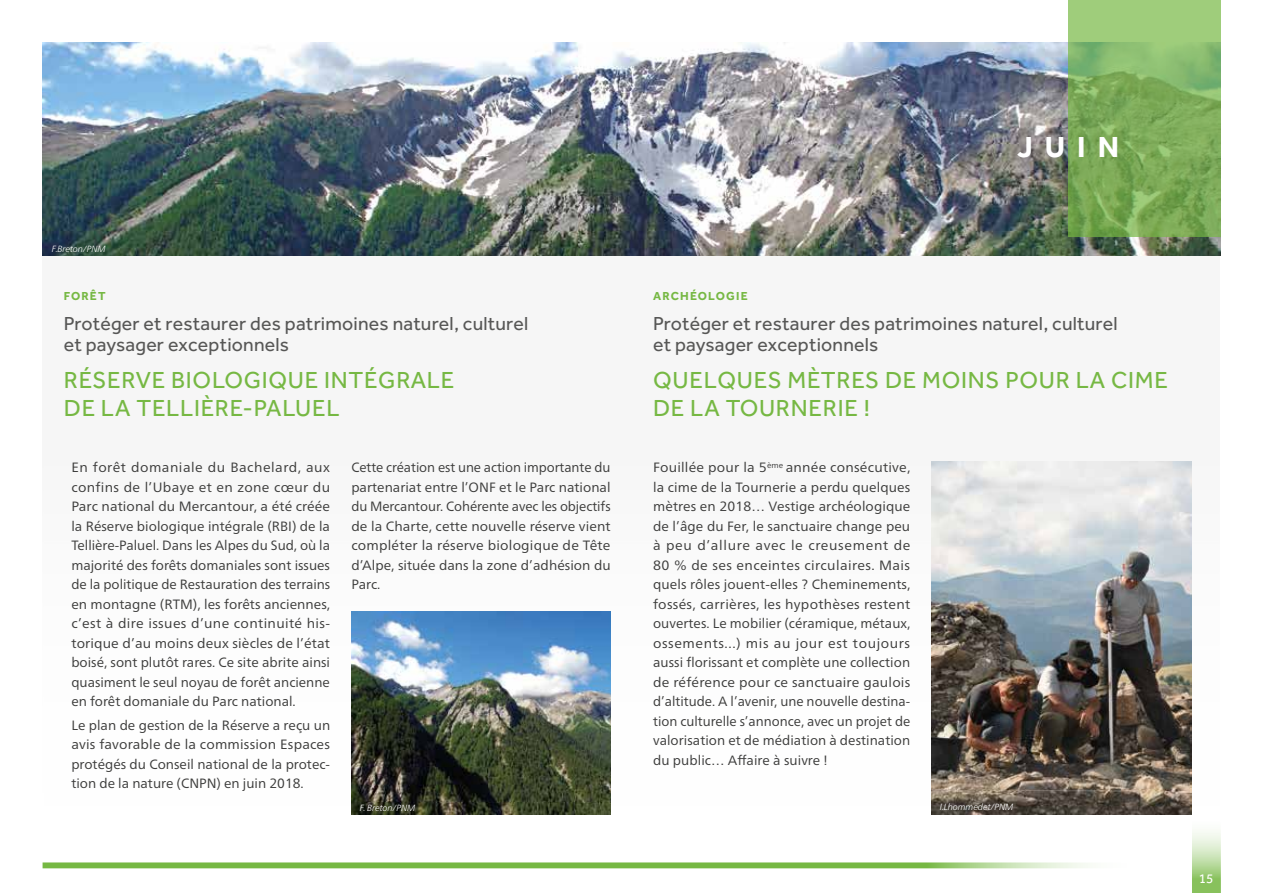
<style>
.page{position:relative;width:1263px;height:893px;background:#fff}
.page>*{position:absolute;margin:0;border:0;box-sizing:border-box;transform-origin:0 0}
.t1{font:700 30px "Effra";color:#fff}
.t2{font:24px/28.5px "Effra";letter-spacing:.03em;color:#76b843}
.t3{font:19.5px/21px "Effra";letter-spacing:.01em;color:#575756}
.t4{font:13.5px/19.5px "Frutiger Neue LTW1 G";color:#3c3c3b;text-align:justify}
.t5{font:13.5px "Effra";color:#fff}
.t6{font:700 12px "Effra";letter-spacing:.1em;color:#76b843}
.t7{font:italic 300 9px "Frutiger Neue LTW1 G";letter-spacing:-.02em;color:#fff}
</style>
<div class="page">
<svg style="left:43px;top:862px;width:1047px;height:6px;background:#8cc361"></svg>
<div style="left:43px;top:43px;width:1177px;height:786px;background:#f6f6f6"></div>
<svg style="left:1192px;top:831px;width:28px;height:62px;background:#bbdba2"></svg>
<img style="left:43px;top:43px;width:1177px;height:213px">
<svg style="left:1068px;top:0;width:153px;height:237px;background:#82b261"></svg>
<img style="left:931px;top:462px;width:261px;height:352px">
<img style="left:351px;top:612px;width:260px;height:202px">
<h1 class="t1" style="left:1017px;top:129px;width:103px">JUIN</h1>
<p class="t7" style="left:52px;top:243px;width:55px">F.Breton/PNM</p>
<p class="t6" style="left:64px;top:289px;width:43px">FORÊT</p>
<h3 class="t3" style="left:64px;top:312px;width:466px">Protéger et restaurer des patrimoines naturel, culturel et paysager exceptionnels</h3>
<h2 class="t2" style="left:64px;top:365px;width:392px">RÉSERVE BIOLOGIQUE INTÉGRALE<br>DE LA TELLIÈRE-PALUEL</h2>
<p class="t6" style="left:653px;top:289px;width:96px">ARCHÉOLOGIE</p>
<h3 class="t3" style="left:653px;top:312px;width:466px">Protéger et restaurer des patrimoines naturel, culturel et paysager exceptionnels</h3>
<h2 class="t2" style="left:653px;top:365px;width:516px">QUELQUES MÈTRES DE MOINS POUR LA CIME<br>DE LA TOURNERIE !</h2>
<p class="t4" style="left:71px;top:458px;width:260px">En forêt domaniale du Bachelard, aux confins de l’Ubaye et en zone cœur du Parc national du Mercantour, a été créée la Réserve biologique intégrale (RBI) de la Tellière-Paluel. Dans les Alpes du Sud, où la majorité des forêts domaniales sont issues de la politique de Restauration des terrains en montagne (RTM), les forêts anciennes, c’est à dire issues d’une continuité his&shy;torique d’au moins deux siècles de l’état boisé, sont plutôt rares. Ce site abrite ainsi quasiment le seul noyau de forêt ancienne en forêt domaniale du Parc national.</p>
<p class="t4" style="left:71px;top:715px;width:260px">Le plan de gestion de la Réserve a reçu un avis favorable de la commission Espaces protégés du Conseil national de la protec&shy;tion de la nature (CNPN) en juin 2018.</p>
<p class="t4" style="left:351px;top:458px;width:261px">Cette création est une action importante du partenariat entre l’ONF et le Parc national du Mercantour. Cohérente avec les objectifs de la Charte, cette nouvelle réserve vient compléter la réserve biologique de Tête d’Alpe, située dans la zone d’adhésion du Parc.</p>
<p class="t4" style="left:653px;top:458px;width:259px">Fouillée pour la 5<sup>ème</sup> année consécutive, la cime de la Tournerie a perdu quelques mètres en 2018… Vestige archéologique de l’âge du Fer, le sanctuaire change peu à peu d’allure avec le creusement de 80 % de ses enceintes circulaires. Mais quels rôles jouent-elles ? Cheminements, fossés, carrières, les hypothèses restent ouvertes. Le mobilier (céramique, métaux, ossements...) mis au jour est toujours aussi florissant et complète une collection de référence pour ce sanctuaire gaulois d’altitude. A l’avenir, une nouvelle destina&shy;tion culturelle s’annonce, avec un projet de valorisation et de médiation à destination du public… Affaire à suivre !</p>
<p class="t7" style="left:360px;top:802px;width:57px">F. Breton/PNM</p>
<p class="t7" style="left:940px;top:802px;width:75px">I.Lhommedet/PNM</p>
<p class="t5" style="left:1199px;top:871px;width:16px">15</p>
</div>
